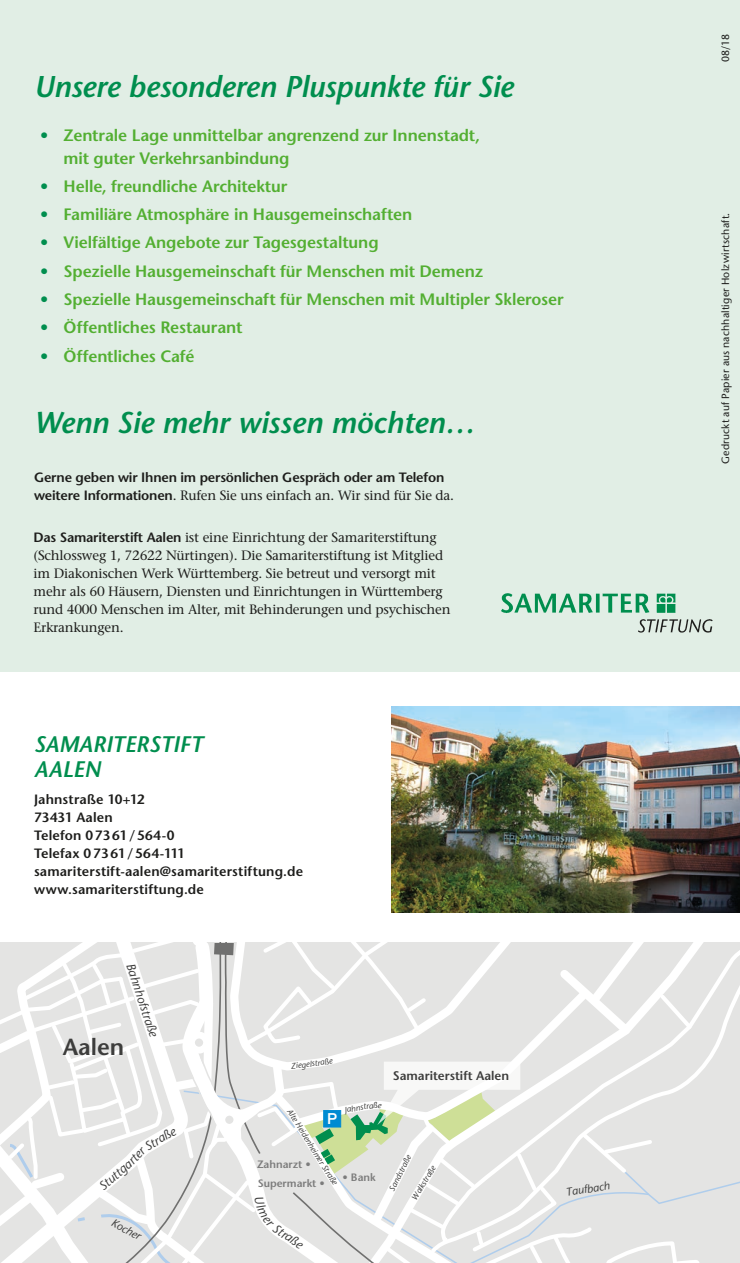
<style>
.page{position:relative;width:740px;height:1263px;background:#fff}
.page>*{position:absolute;margin:0;border:0;box-sizing:border-box;transform-origin:0 0}
.t1{font:italic 600 30px "Stone Sans Std";letter-spacing:-.005em;color:#008e4e}
.t2{font:600 23.25px "Stone Sans Std";color:#3d3d3c}
.t3{font:italic 600 22.5px/25.5px "Stone Sans Std";color:#008e4e}
.t4{font:600 16.5px/22.6px "Stone Sans Std";letter-spacing:-.005em;color:#53af32}
.t5{font:500 15.15px "Helvetica Neue";color:#fff}
.t6{font:500 13.5px/18px "Stone Serif Std";letter-spacing:-.015em;color:#1d1d1b}
.t7{font:600 13.5px/18px "Stone Sans Std";letter-spacing:.01em;color:#1d1d1b}
.t8{font:600 13.5px "Stone Sans Std";letter-spacing:-.015em;color:#1d1d1b}
.t9{font:italic 500 12.45px "Stone Sans Std";color:#3d3d3c}
.t10{font:600 12.45px "Stone Sans Std";color:#3d3d3c}
.t11{font:italic 500 11.25px "Stone Sans Std";color:#3d3d3c}
.t12{font:600 10.65px "Stone Sans Std";color:#7c7c7c}
.t13{font:500 10.5px "Stone Sans Std";letter-spacing:.015em;color:#1d1d1b}
.t14{font:italic 500 8.25px "Stone Sans Std";color:#3d3d3c}
.s1{font-weight:500;color:#008e4e}
.s2{font-family:"Stone Sans Std";font-weight:600}
</style>
<div class="page">
<div style="left:0;top:0;width:740px;height:672px;background:#e1eee5"></div>
<img style="left:392px;top:706px;width:348px;height:206px">
<img style="left:638px;top:619px;width:74px;height:13px">
<img style="left:501px;top:593px;width:175px;height:20px">
<svg style="left:0;top:943px;width:740px;height:320px"></svg>
<h1 class="t1" style="left:34px;top:69px;width:481px">Unsere besonderen Pluspunkte für Sie</h1>
<p class="t4" style="left:64px;top:124px;width:418px;text-indent:-23px"><span class="s1">•</span> Zentrale Lage unmittelbar angrenzend zur Innenstadt, mit guter Verkehrsanbindung</p>
<p class="t4" style="left:40px;top:175px;width:249px"><span class="s1">•</span> Helle, freundliche Architektur</p>
<p class="t4" style="left:40px;top:203px;width:374px"><span class="s1">•</span> Familiäre Atmosphäre in Hausgemeinschaften</p>
<p class="t4" style="left:40px;top:231px;width:340px"><span class="s1">•</span> Vielfältige Angebote zur Tagesgestaltung</p>
<p class="t4" style="left:40px;top:260px;width:444px"><span class="s1">•</span> Spezielle Hausgemeinschaft für Menschen mit Demenz</p>
<p class="t4" style="left:40px;top:288px;width:525px"><span class="s1">•</span> Spezielle Hausgemeinschaft für Menschen mit Multipler Skleroser</p>
<p class="t4" style="left:40px;top:316px;width:204px"><span class="s1">•</span> Öffentliches Restaurant</p>
<p class="t4" style="left:40px;top:344px;width:156px"><span class="s1">•</span> Öffentliches Café</p>
<h1 class="t1" style="left:34px;top:405px;width:442px">Wenn Sie mehr wissen möchten…</h1>
<p class="t8" style="left:34px;top:469px;width:412px">Gerne geben wir Ihnen im persönlichen Gespräch oder am Telefon</p>
<p class="t6" style="left:34px;top:487px;width:421px"><span class="s2">weitere Informationen</span>. Rufen Sie uns einfach an. Wir sind für Sie da.</p>
<p class="t6" style="left:33px;top:528px;width:419px"><span class="s2">Das Samariterstift Aalen</span> ist eine Einrichtung der Samariterstiftung (Schlossweg 1, 72622 Nürtingen). Die Samariterstiftung ist Mitglied im Diakonischen Werk Württemberg. Sie betreut und versorgt mit mehr als 60 Häusern, Diensten und Einrichtungen in Württemberg rund 4000 Menschen im Alter, mit Behinderungen und psychischen Erkrankungen.</p>
<h3 class="t3" style="left:34px;top:731px;width:171px">SAMARITERSTIFT<br>AALEN</h3>
<p class="t7" style="left:34px;top:790px;width:271px">Jahnstraße 10+12<br>73431 Aalen<br>Telefon 07361/564-0<br>Telefax 07361/564-111 samariterstift-aalen@samariterstiftung.de www.samariterstiftung.de</p>
<p class="t9" style="left:138px;top:961px;width:78px;rotate:72deg">Bahnhofstraße</p>
<h2 class="t2" style="left:63px;top:1033px;width:63px">Aalen</h2>
<p class="t9" style="left:142px;top:1140px;width:35px;rotate:-30deg">Straße</p>
<p class="t9" style="left:125px;top:1157px;width:20px;rotate:-47deg">rter</p>
<p class="t9" style="left:96px;top:1181px;width:40px;rotate:-40deg">Stuttga</p>
<p class="t11" style="left:116px;top:1215px;width:33px;rotate:29deg">Kocher</p>
<p class="t14" style="left:295px;top:1060px;width:21px;rotate:-7deg">iegels</p>
<p class="t14" style="left:293px;top:1107px;width:85px;rotate:58deg">Alte Heidenheimer Straß</p>
<p class="t5" style="left:327px;top:1107px;width:12px">P</p>
<p class="t12" style="left:257px;top:1158px;width:55px">Zahnarzt •</p>
<p class="t12" style="left:342px;top:1171px;width:35px">• Bank</p>
<p class="t12" style="left:258px;top:1177px;width:69px">Supermarkt •</p>
<p class="t9" style="left:284px;top:1224px;width:29px;rotate:35deg">t aße</p>
<p class="t10" style="left:393px;top:1068px;width:118px">Samariterstift Aalen</p>
<p class="t14" style="left:387px;top:1188px;width:40px;rotate:-63deg">Sandstraße</p>
<p class="t14" style="left:409px;top:1197px;width:40px;rotate:-59deg">Walkstraße</p>
<p class="t11" style="left:565px;top:1186px;width:46px;rotate:-9deg">Taufbach</p>
<p class="t13" style="left:719px;top:62px;width:29px;rotate:-90deg">08/18</p>
<p class="t13" style="left:719px;top:464px;width:253px;rotate:-90deg">Gedruckt auf Papier aus nachhaltiger Holzwirtschaft.</p>
</div>
